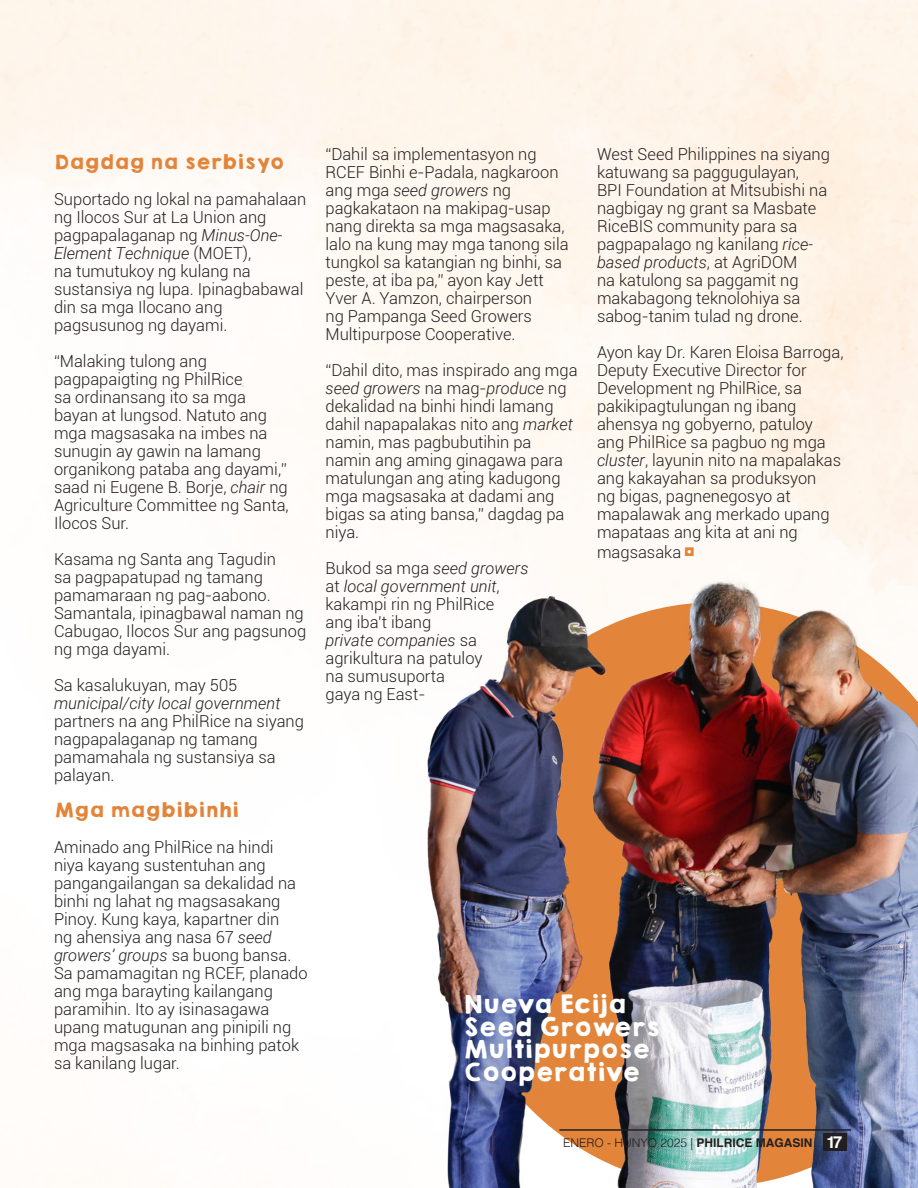
<style>
.page{position:relative;width:918px;height:1188px;background:#fff}
.page>*{position:absolute;margin:0;border:0;box-sizing:border-box;transform-origin:0 0}
.Body_Text{font:22.5px "KGHAPPY Solid";color:#fff}
.New_Bold_Text{font:18px "KGHAPPY Solid";letter-spacing:.02em;color:#e28439}
.Body_Text-2{font:300 16.5px/18px "Roboto";color:#231f20}
.t1{font:300 12px "Helvetica";color:#231f20}
.s1{font-style:italic}
.s2{font-family:"Arial Narrow";font-weight:700;font-size:18px;color:#e28439}
.s3{font-weight:700}
.s4{font-weight:700;font-size:16.5px;color:#fff}
</style>
<div class="page">
<img style="left:416px;top:577px;width:502px;height:611px">
<hr style="left:559px;top:1129px;width:292px;height:2px;background:#231f20">
<div style="left:823px;top:1134px;width:24px;height:17px;background:#231f20"></div>
<p class="New_Bold_Text" style="left:54px;top:148px;width:231px">Dagdag na serbisyo</p>
<p class="Body_Text-2" style="left:54px;top:190px;width:254px">Suportado ng lokal na pamahalaan ng Ilocos Sur at La Union ang pagpapalaganap ng <span class="s1">Minus-One-<br>Element Technique</span> (MOET),<br>na tumutukoy ng kulang na sustansiya ng lupa. Ipinagbabawal din sa mga Ilocano ang pagsusunog ng dayami.</p>
<p class="Body_Text-2" style="left:54px;top:352px;width:236px">“Malaking tulong ang pagpapaigting ng PhilRice<br>sa ordinansang ito sa mga bayan at lungsod. Natuto ang mga magsasaka na imbes na sunugin ay gawin na lamang organikong pataba ang dayami,” saad ni Eugene B. Borje, <span class="s1">chair</span> ng<br>Agriculture Committee ng Santa,<br>Ilocos Sur.</p>
<p class="Body_Text-2" style="left:54px;top:550px;width:223px">Kasama ng Santa ang Tagudin sa pagpapatupad ng tamang pamamaraan ng pag-aabono.</p>
<p class="Body_Text-2" style="left:54px;top:604px;width:254px">Samantala, ipinagbawal naman ng<br>Cabugao, Ilocos Sur ang pagsunog ng mga dayami.</p>
<p class="Body_Text-2" style="left:54px;top:676px;width:251px">Sa kasalukuyan, may 505 <span class="s1">municipal/city local government </span>partners na ang PhilRice na siyang nagpapalaganap ng tamang pamamahala ng sustansiya sa palayan.</p>
<p class="New_Bold_Text" style="left:54px;top:796px;width:186px">Mga magbibinhi</p>
<p class="Body_Text-2" style="left:54px;top:838px;width:255px">Aminado ang PhilRice na hindi<br>niya kayang sustentuhan ang pangangailangan sa dekalidad na binhi ng lahat ng magsasakang<br>Pinoy. Kung kaya, kapartner din<br>ng ahensiya ang nasa 67 <span class="s1">seed growers’ groups</span> sa buong bansa.<br>Sa pamamagitan ng RCEF, planado ang mga barayting kailangang paramihin. Ito ay isinasagawa upang matugunan ang pinipili ng mga magsasaka na binhing patok sa kanilang lugar.</p>
<p class="Body_Text-2" style="left:326px;top:145px;width:245px">“Dahil sa implementasyon ng<br>RCEF Binhi e-Padala, nagkaroon ang mga <span class="s1">seed growers</span> ng pagkakataon na makipag-usap nang direkta sa mga magsasaka, lalo na kung may mga tanong sila tungkol sa katangian ng binhi, sa peste, at iba pa,” ayon kay Jett<br>Yver A. Yamzon, chairperson<br>ng Pampanga Seed Growers<br>Multipurpose Cooperative.</p>
<p class="Body_Text-2" style="left:326px;top:361px;width:254px">“Dahil dito, mas inspirado ang mga <span class="s1">seed growers</span> na mag-<span class="s1">produce</span> ng dekalidad na binhi hindi lamang dahil napapalakas nito ang <span class="s1">market </span>namin, mas pagbubutihin pa namin ang aming ginagawa para matulungan ang ating kadugong mga magsasaka at dadami ang bigas sa ating bansa,” dagdag pa niya.</p>
<p class="Body_Text-2" style="left:326px;top:559px;width:205px">Bukod sa mga <span class="s1">seed growers </span>at <span class="s1">local government unit</span>, kakampi rin ng PhilRice<br>ang iba’t ibang<br><span class="s1">private companies</span> sa agrikultura na patuloy<br>na sumusuporta<br>gaya ng East-</p>
<p class="Body_Text-2" style="left:597px;top:145px;width:234px">West Seed Philippines na siyang katuwang sa paggugulayan,<br>BPI Foundation at Mitsubishi na nagbigay ng grant sa Masbate<br>RiceBIS community para sa pagpapalago ng kanilang <span class="s1">rice&shy;based products</span>, at AgriDOM<br>na katulong sa paggamit ng makabagong teknolohiya sa sabog-tanim tulad ng drone.</p>
<p class="Body_Text-2" style="left:597px;top:343px;width:248px">Ayon kay Dr. Karen Eloisa Barroga,<br>Deputy Executive Director for<br>Development ng PhilRice, sa pakikipagtulungan ng ibang ahensya ng gobyerno, patuloy ang PhilRice sa pagbuo ng mga <span class="s1">cluster</span>, layunin nito na mapalakas ang kakayahan sa produksyon<br>ng bigas, pagnenegosyo at mapalawak ang merkado upang mapataas ang kita at ani ng</p>
<p class="Body_Text-2" style="left:597px;top:542px;width:101px">magsasaka <span class="s2">◘</span></p>
<p class="Body_Text" style="left:463px;top:987px;width:164px">Nueva Ecija</p>
<p class="Body_Text" style="left:463px;top:1010px;width:198px">Seed Growers</p>
<p class="Body_Text" style="left:463px;top:1032px;width:188px">Multipurpose</p>
<p class="Body_Text" style="left:463px;top:1055px;width:178px">Cooperative</p>
<p class="t1" style="left:563px;top:1132px;width:281px">ENERO - HUNYO 2025 | <span class="s3">PHILRICE MAGASIN</span> <span class="s4">17</span></p>
</div>
